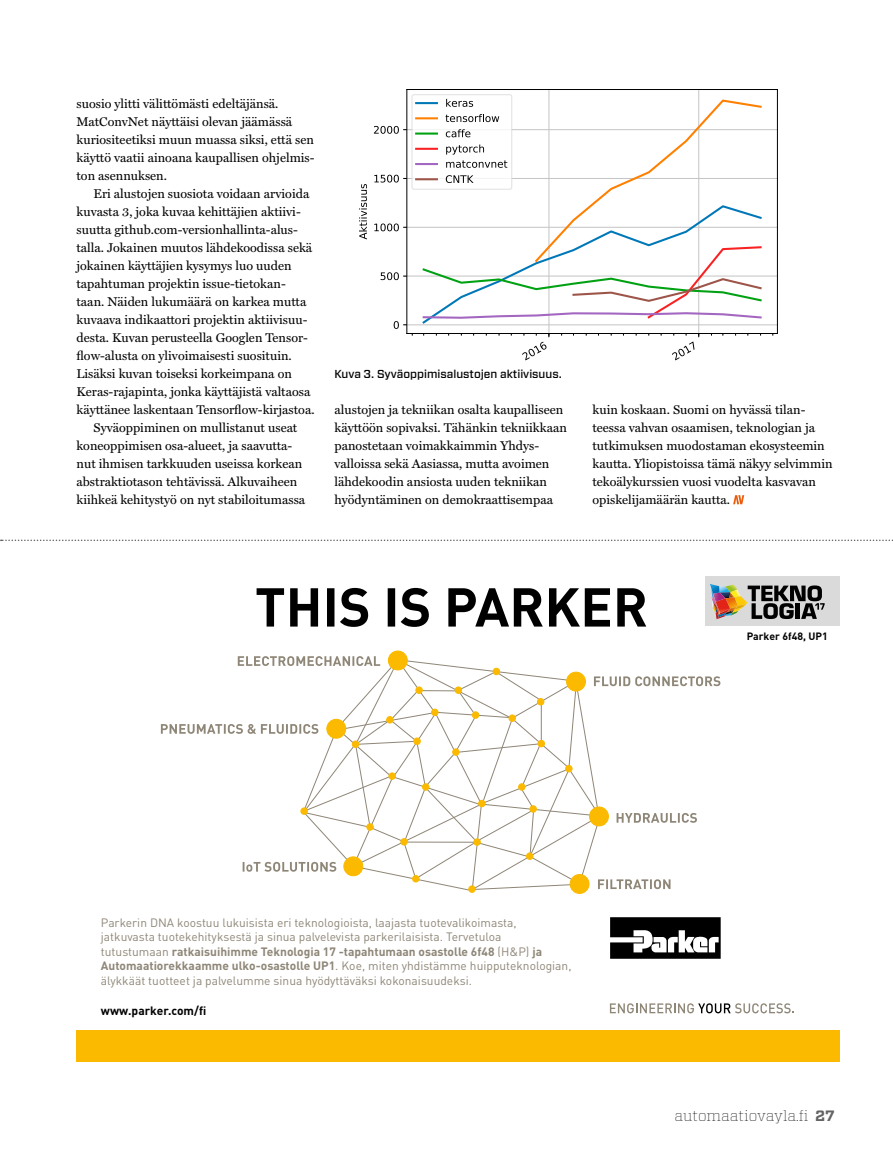
<style>
.page{position:relative;width:893px;height:1170px;background:#fff}
.page>*{position:absolute;margin:0;border:0;box-sizing:border-box;transform-origin:0 0}
.t1{font:100 15px "Vitesse";color:#000}
.t2{font:12.75px/18px "Miller Text";color:#000}
.t3{font:12px/14.4px "DINOT";color:#8e8677}
.t4{font:700 12px "DINOT";color:#000}
.t5{font:500 11.55px "Forza";color:#000}
.t6{font:700 10.5px "DINOT";color:#000}
.s1{font-weight:700}
.s2{font-weight:700;color:#646363}
</style>
<div class="page">
<hr style="left:548px;top:89px;width:1px;height:244px;background:#c4c4c4">
<hr style="left:698px;top:89px;width:1px;height:244px;background:#c4c4c4">
<svg style="left:522px;top:334px;width:28px;height:26px"></svg>
<svg style="left:672px;top:334px;width:27px;height:26px"></svg>
<hr style="left:407px;top:324px;width:370px;height:1px;background:#c4c4c4">
<svg style="left:394px;top:321px;width:19px;height:14px"></svg>
<hr style="left:407px;top:275px;width:370px;height:1px;background:#c4c4c4">
<svg style="left:381px;top:272px;width:25px;height:8px"></svg>
<hr style="left:407px;top:227px;width:370px;height:1px;background:#c4c4c4">
<svg style="left:374px;top:223px;width:32px;height:8px"></svg>
<hr style="left:407px;top:178px;width:370px;height:1px;background:#c4c4c4">
<svg style="left:374px;top:175px;width:32px;height:7px"></svg>
<hr style="left:407px;top:129px;width:370px;height:1px;background:#c4c4c4">
<svg style="left:374px;top:126px;width:32px;height:8px"></svg>
<svg style="left:359px;top:184px;width:8px;height:55px"></svg>
<hr style="left:406px;top:89px;width:1px;height:244px;background:#000">
<hr style="left:777px;top:89px;width:1px;height:244px;background:#000">
<hr style="left:407px;top:333px;width:370px;height:1px;background:#000">
<hr style="left:407px;top:89px;width:370px;height:1px;background:#000">
<div style="left:412px;top:95px;width:100px;height:94px;background:#fff;border-radius:2px"></div>
<div style="left:411px;top:94px;width:101px;height:96px;border:1px solid #dadada;border-radius:2px"></div>
<hr style="left:416px;top:102px;width:21px;height:2px;background:#0078b8">
<hr style="left:416px;top:117px;width:21px;height:2px;background:#ff8000">
<hr style="left:416px;top:132px;width:21px;height:3px;background:#00a113">
<hr style="left:416px;top:148px;width:21px;height:2px;background:#f92223">
<hr style="left:416px;top:163px;width:21px;height:2px;background:#a367c1">
<hr style="left:416px;top:178px;width:21px;height:2px;background:#9d5549">
<svg style="left:421px;top:98px;width:342px;height:227px"></svg>
<svg style="left:733px;top:495px;width:11px;height:9px"></svg>
<svg style="left:1px;top:539px;width:892px;height:2px"></svg>
<div style="left:705px;top:577px;width:135px;height:49px;background:#dadada"></div>
<svg style="left:257px;top:588px;width:389px;height:39px"></svg>
<div style="left:77px;top:1029px;width:763px;height:32px;background:#fbba00"></div>
<svg style="left:610px;top:1003px;width:184px;height:10px"></svg>
<svg style="left:610px;top:917px;width:111px;height:41px"></svg>
<div style="left:388px;top:651px;width:19px;height:19px;background:#fbba00;border-radius:50%"></div>
<div style="left:388px;top:650px;width:20px;height:20px;border:1px solid #fbba00;border-radius:50%"></div>
<div style="left:469px;top:885px;width:6px;height:7px;background:#fbba00;border-radius:50%"></div>
<div style="left:468px;top:885px;width:8px;height:7px;border:1px solid #fbba00;border-radius:50%"></div>
<svg style="left:161px;top:656px;width:559px;height:233px"></svg>
<div style="left:415px;top:686px;width:8px;height:8px;border:1px solid #fbba00;border-radius:50%"></div>
<div style="left:455px;top:687px;width:7px;height:6px;background:#fbba00;border-radius:50%"></div>
<div style="left:455px;top:686px;width:7px;height:8px;border:1px solid #fbba00;border-radius:50%"></div>
<div style="left:493px;top:668px;width:7px;height:6px;background:#fbba00;border-radius:50%"></div>
<div style="left:493px;top:667px;width:7px;height:8px;border:1px solid #fbba00;border-radius:50%"></div>
<div style="left:537px;top:698px;width:7px;height:7px;background:#fbba00;border-radius:50%"></div>
<div style="left:537px;top:698px;width:7px;height:7px;border:1px solid #fbba00;border-radius:50%"></div>
<div style="left:301px;top:807px;width:6px;height:7px;background:#fbba00;border-radius:50%"></div>
<div style="left:300px;top:807px;width:8px;height:7px;border:1px solid #fbba00;border-radius:50%"></div>
<div style="left:570px;top:874px;width:19px;height:19px;background:#fbba00;border-radius:50%"></div>
<div style="left:570px;top:873px;width:19px;height:20px;border:1px solid #fbba00;border-radius:50%"></div>
<svg style="left:710px;top:584px;width:115px;height:35px"></svg>
<p class="t2" style="left:77px;top:95px;width:240px">suosio ylitti välittömästi edeltäjänsä.<br>MatConvNet näyttäisi olevan jäämässä kuriositeetiksi muun muassa siksi, että sen käyttö vaatii ainoana kaupallisen ohjelmis&shy;ton asennuksen.</p>
<p class="t2" style="left:94px;top:185px;width:217px">Eri alustojen suosiota voidaan arvioida</p>
<p class="t2" style="left:77px;top:203px;width:226px">kuvasta 3, joka kuvaa kehittäjien aktiivi-</p>
<p class="t2" style="left:77px;top:221px;width:223px">suutta github.com-versionhallinta-alus-</p>
<p class="t2" style="left:77px;top:239px;width:237px">talla. Jokainen muutos lähdekoodissa sekä</p>
<p class="t2" style="left:77px;top:257px;width:217px">jokainen käyttäjien kysymys luo uuden</p>
<p class="t2" style="left:77px;top:275px;width:211px">tapahtuman projektin issue-tietokan-</p>
<p class="t2" style="left:77px;top:293px;width:231px">taan. Näiden lukumäärä on karkea mutta</p>
<p class="t2" style="left:77px;top:311px;width:232px">kuvaava indikaattori projektin aktiivisuu-</p>
<p class="t2" style="left:77px;top:329px;width:233px">desta. Kuvan perusteella Googlen Tensor-</p>
<p class="t2" style="left:77px;top:347px;width:217px">flow-alusta on ylivoimaisesti suosituin.</p>
<p class="t2" style="left:77px;top:365px;width:217px">Lisäksi kuvan toiseksi korkeimpana on</p>
<p class="t2" style="left:77px;top:383px;width:235px">Keras-rajapinta, jonka käyttäjistä valtaosa</p>
<p class="t2" style="left:77px;top:401px;width:240px">käyttänee laskentaan Tensorflow-kirjastoa.</p>
<p class="t2" style="left:94px;top:419px;width:205px">Syväoppiminen on mullistanut useat</p>
<p class="t2" style="left:77px;top:437px;width:217px">koneoppimisen osa-alueet, ja saavutta-</p>
<p class="t2" style="left:77px;top:455px;width:227px">nut ihmisen tarkkuuden useissa korkean</p>
<p class="t2" style="left:77px;top:473px;width:222px">abstraktiotason tehtävissä. Alkuvaiheen</p>
<p class="t2" style="left:77px;top:491px;width:230px">kiihkeä kehitystyö on nyt stabiloitumassa</p>
<p class="t5" style="left:334px;top:366px;width:229px">Kuva 3. Syväoppimisalustojen aktiivisuus.</p>
<p class="t2" style="left:334px;top:401px;width:234px">alustojen ja tekniikan osalta kaupalliseen käyttöön sopivaksi. Tähänkin tekniikkaan panostetaan voimakkaimmin Yhdys&shy;valloissa sekä Aasiassa, mutta avoimen lähdekoodin ansiosta uuden tekniikan hyödyntäminen on demokraattisempaa</p>
<p class="t2" style="left:592px;top:401px;width:242px">kuin koskaan. Suomi on hyvässä tilan&shy;teessa vahvan osaamisen, teknologian ja tutkimuksen muodostaman ekosysteemin kautta. Yliopistoissa tämä näkyy selvimmin tekoälykurssien vuosi vuodelta kasvavan opiskelijamäärän kautta.</p>
<p class="t6" style="left:747px;top:629px;width:83px">Parker 6f48, UP1</p>
<p class="t3" style="left:101px;top:914px;width:472px">Parkerin DNA koostuu lukuisista eri teknologioista, laajasta tuotevalikoimasta, jatkuvasta tuotekehityksestä ja sinua palvelevista parkerilaisista. Tervetuloa tutustumaan <span class="s1">ratkaisuihimme Teknologia 17 -tapahtumaan osastolle 6f48</span> (H&amp;P) <span class="s1">ja Automaatiorekkaamme ulko-osastolle UP1</span>. Koe, miten yhdistämme huipputeknologian, älykkäät tuotteet ja palvelumme sinua hyödyttäväksi kokonaisuudeksi.</p>
<p class="t4" style="left:101px;top:1002px;width:107px">www.parker.com/fi</p>
<p class="t1" style="left:674px;top:1105px;width:162px">automaatiovayla.fi <span class="s2">27</span></p>
</div>
